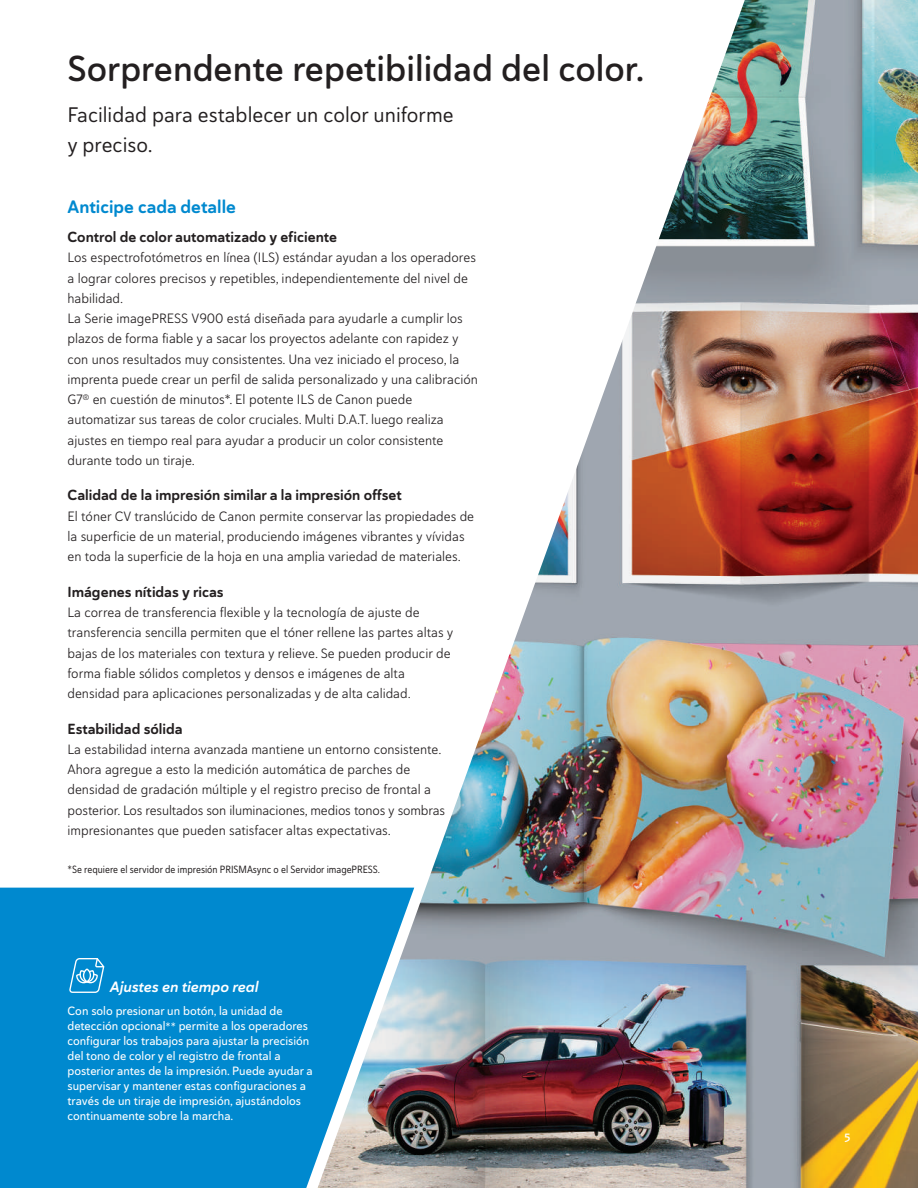
<style>
.page{position:relative;width:918px;height:1188px;background:#fff}
.page>*{position:absolute;margin:0;border:0;box-sizing:border-box;transform-origin:0 0}
.t1{font:36px "Haboro Soft Nor Dem";color:#231f20}
.t2{font:21px/30px "Haboro Soft Nor Reg";color:#231f20}
.t3{font:18px "Haboro Soft Nor Bol";color:#0089cf}
.t4{font:15px "Haboro Soft Nor Bol It";color:#fff}
.t5{font:14.7px "Haboro Soft Nor Bol";color:#231f20}
.t6{font:13.5px/20.2px "Haboro Soft Nor Boo";color:#231f20}
.t7{font:12px/15px "Haboro Soft Nor Med";color:#fff}
.t8{font:12px "Haboro Soft Nor Dem";color:#fff}
.t9{font:10.5px "Haboro Soft Con Reg";color:#231f20}
.s1{font-size:10.5px}
</style>
<div class="page">
<img style="left:318px;top:0;width:600px;height:1188px">
<svg style="left:0;top:888px;width:414px;height:300px;background:#188fcc"></svg>
<svg style="left:69px;top:958px;width:37px;height:35px"></svg>
<h1 class="t1" style="left:68px;top:45px;width:578px">Sorprendente repetibilidad del color.</h1>
<h2 class="t2" style="left:68px;top:99px;width:388px">Facilidad para establecer un color uniforme y preciso.</h2>
<h3 class="t3" style="left:68px;top:195px;width:170px">Anticipe cada detalle</h3>
<p class="t5" style="left:68px;top:227px;width:271px">Control de color automatizado y eficiente</p>
<p class="t6" style="left:68px;top:247px;width:412px">Los espectrofotómetros en línea (ILS) estándar ayudan a los operadores a lograr colores precisos y repetibles, independientemente del nivel de habilidad.<br>La Serie imagePRESS V900 está diseñada para ayudarle a cumplir los plazos de forma fiable y a sacar los proyectos adelante con rapidez y con unos resultados muy consistentes. Una vez iniciado el proceso, la imprenta puede crear un perfil de salida personalizado y una calibración G7<sup>®</sup> en cuestión de minutos*. El potente ILS de Canon puede automatizar sus tareas de color cruciales. Multi D.A.T. luego realiza ajustes en tiempo real para ayudar a producir un color consistente durante todo un tiraje.</p>
<p class="t5" style="left:68px;top:486px;width:336px">Calidad de la impresión similar a la impresión offset</p>
<p class="t6" style="left:68px;top:506px;width:408px">El tóner CV translúcido de Canon permite conservar las propiedades de la superficie de un material, produciendo imágenes vibrantes y vívidas en toda la superficie de la hoja en una amplia variedad de materiales.</p>
<p class="t5" style="left:68px;top:582px;width:158px">Imágenes nítidas y ricas</p>
<p class="t6" style="left:68px;top:602px;width:387px">La correa de transferencia flexible y la tecnología de ajuste de transferencia sencilla permiten que el tóner rellene las partes altas y bajas de los materiales con textura y relieve. Se pueden producir de forma fiable sólidos completos y densos e imágenes de alta densidad para aplicaciones personalizadas y de alta calidad.</p>
<p class="t5" style="left:68px;top:719px;width:117px">Estabilidad sólida</p>
<p class="t6" style="left:68px;top:739px;width:379px">La estabilidad interna avanzada mantiene un entorno consistente.<br>Ahora agregue a esto la medición automática de parches de densidad de gradación múltiple y el registro preciso de frontal a posterior. Los resultados son iluminaciones, medios tonos y sombras impresionantes que pueden satisfacer altas expectativas.</p>
<p class="t9" style="left:68px;top:862px;width:314px">*Se requiere el servidor de impresión PRISMAsync o el Servidor imagePRESS.</p>
<p class="t4" style="left:110px;top:977px;width:150px">Ajustes en tiempo real</p>
<p class="t7" style="left:68px;top:1003px;width:247px">Con solo presionar un botón, la unidad de detección opcional<span class="s1">**</span> permite a los operadores configurar los trabajos para ajustar la precisión del tono de color y el registro de frontal a posterior antes de la impresión. Puede ayudar a supervisar y mantener estas configuraciones a través de un tiraje de impresión, ajustándolos continuamente sobre la marcha.</p>
<p class="t8" style="left:844px;top:1129px;width:8px">5</p>
</div>
